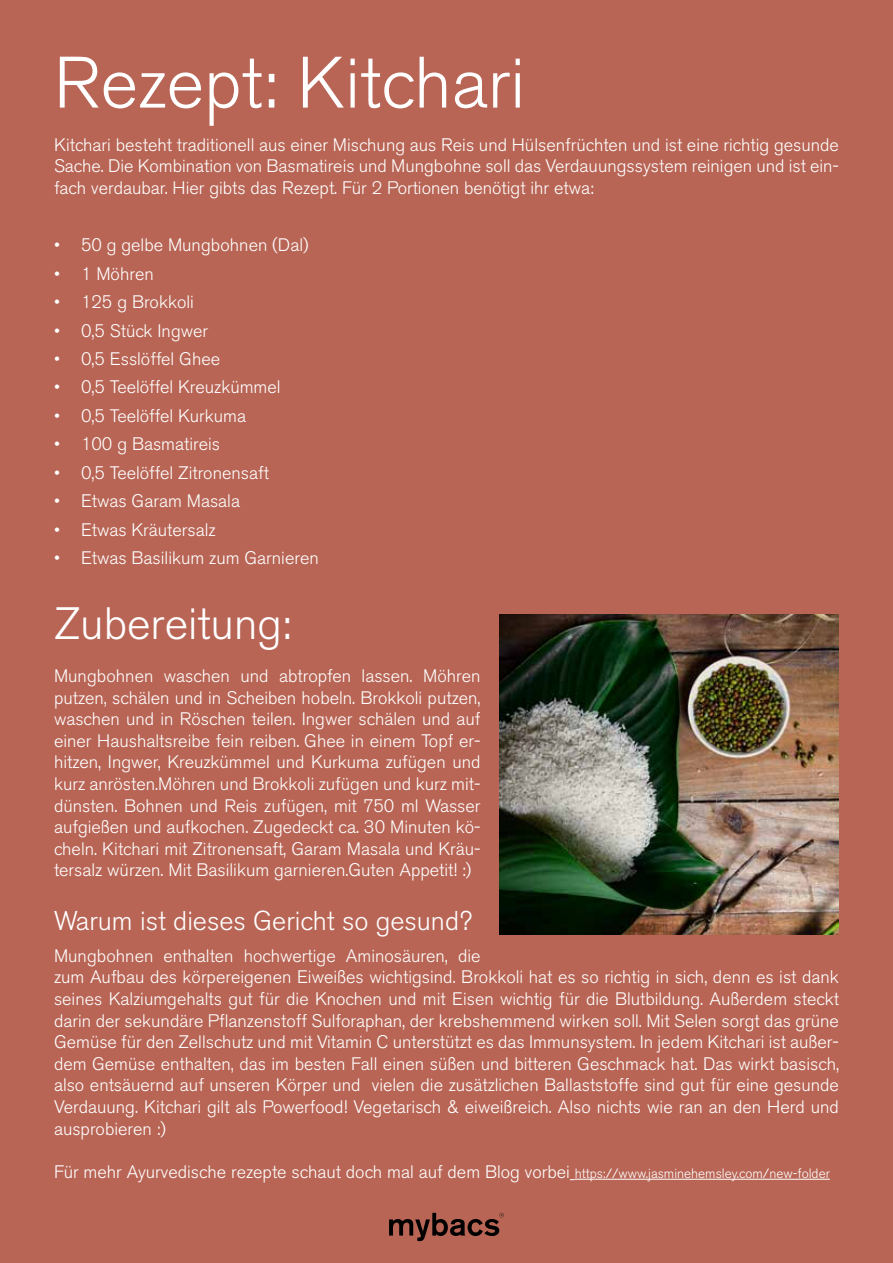
<style>
.page{position:relative;width:893px;height:1263px;background:#b86555}
.page>*{position:absolute;margin:0;border:0;box-sizing:border-box;transform-origin:0 0}
.t1{font:300 72px "Akzidenz Grotesk BE";color:#fff}
.t2{font:300 45px "Akzidenz Grotesk BE";color:#fff}
.t3{font:300 27px "Akzidenz Grotesk BE";color:#fff}
.t4{font:300 18px/21.6px "Akzidenz Grotesk BE";color:#fff;text-align:justify}
.s1{font-size:13.5px}
</style>
<div class="page">
<svg style="left:389px;top:1213px;width:115px;height:28px"></svg>
<hr style="left:575px;top:1179px;width:255px;height:1px;background:#fff">
<img style="left:500px;top:614px;width:339px;height:320px">
<h1 class="t1" style="left:54px;top:42px;width:473px">Rezept: Kitchari</h1>
<p class="t4" style="left:54px;top:134px;width:786px">Kitchari besteht traditionell aus einer Mischung aus Reis und Hülsenfrüchten und ist eine richtig gesunde Sache. Die Kombination von Basmatireis und Mungbohne soll das Verdauungssystem reinigen und ist ein&shy;fach verdaubar. Hier gibts das Rezept. Für 2 Portionen benötigt ihr etwa:</p>
<p class="t4" style="left:54px;top:234px;width:256px">• 50 g gelbe Mungbohnen (Dal)</p>
<p class="t4" style="left:54px;top:263px;width:101px">• 1 Möhren</p>
<p class="t4" style="left:54px;top:291px;width:141px">• 125 g Brokkoli</p>
<p class="t4" style="left:54px;top:320px;width:156px">• 0,5 Stück Ingwer</p>
<p class="t4" style="left:54px;top:348px;width:168px">• 0,5 Esslöffel Ghee</p>
<p class="t4" style="left:54px;top:377px;width:228px">• 0,5 Teelöffel Kreuzkümmel</p>
<p class="t4" style="left:54px;top:405px;width:194px">• 0,5 Teelöffel Kurkuma</p>
<p class="t4" style="left:54px;top:434px;width:168px">• 100 g Basmatireis</p>
<p class="t4" style="left:54px;top:462px;width:216px">• 0,5 Teelöffel Zitronensaft</p>
<p class="t4" style="left:54px;top:491px;width:188px">• Etwas Garam Masala</p>
<p class="t4" style="left:54px;top:519px;width:163px">• Etwas Kräutersalz</p>
<p class="t4" style="left:54px;top:548px;width:266px">• Etwas Basilikum zum Garnieren</p>
<h2 class="t2" style="left:54px;top:598px;width:239px">Zubereitung:</h2>
<p class="t4" style="left:54px;top:665px;width:428px">Mungbohnen waschen und abtropfen lassen. Möhren putzen, schälen und in Scheiben hobeln. Brokkoli putzen, waschen und in Röschen teilen. Ingwer schälen und auf einer Haushaltsreibe fein reiben. Ghee in einem Topf er&shy;hitzen, Ingwer, Kreuzkümmel und Kurkuma zufügen und kurz anrösten.Möhren und Brokkoli zufügen und kurz mit&shy;dünsten. Bohnen und Reis zufügen, mit 750 ml Wasser aufgießen und aufkochen. Zugedeckt ca. 30 Minuten kö&shy;cheln. Kitchari mit Zitronensaft, Garam Masala und Kräu&shy;tersalz würzen. Mit Basilikum garnieren.Guten Appetit! :)</p>
<h3 class="t3" style="left:54px;top:906px;width:420px">Warum ist dieses Gericht so gesund?</h3>
<p class="t4" style="left:54px;top:945px;width:786px;text-align:left">Mungbohnen enthalten hochwertige Aminosäuren, die<br>zum Aufbau des körpereigenen Eiweißes wichtigsind. Brokkoli hat es so richtig in sich, denn es ist dank seines Kalziumgehalts gut für die Knochen und mit Eisen wichtig für die Blutbildung. Außerdem steckt darin der sekundäre Pflanzenstoff Sulforaphan, der krebshemmend wirken soll. Mit Selen sorgt das grüne Gemüse für den Zellschutz und mit Vitamin C unterstützt es das Immunsystem. In jedem Kitchari ist außer&shy;dem Gemüse enthalten, das im besten Fall einen süßen und bitteren Geschmack hat. Das wirkt basisch, also entsäuernd auf unseren Körper und vielen die zusätzlichen Ballaststoffe sind gut für eine gesunde Verdauung. Kitchari gilt als Powerfood! Vegetarisch &amp; eiweißreich. Also nichts wie ran an den Herd und ausprobieren :)</p>
<p class="t4" style="left:54px;top:1161px;width:777px">Für mehr Ayurvedische rezepte schaut doch mal auf dem Blog vorbei <span class="s1">https://www.jasminehemsley.com/new-folder</span></p>
</div>
